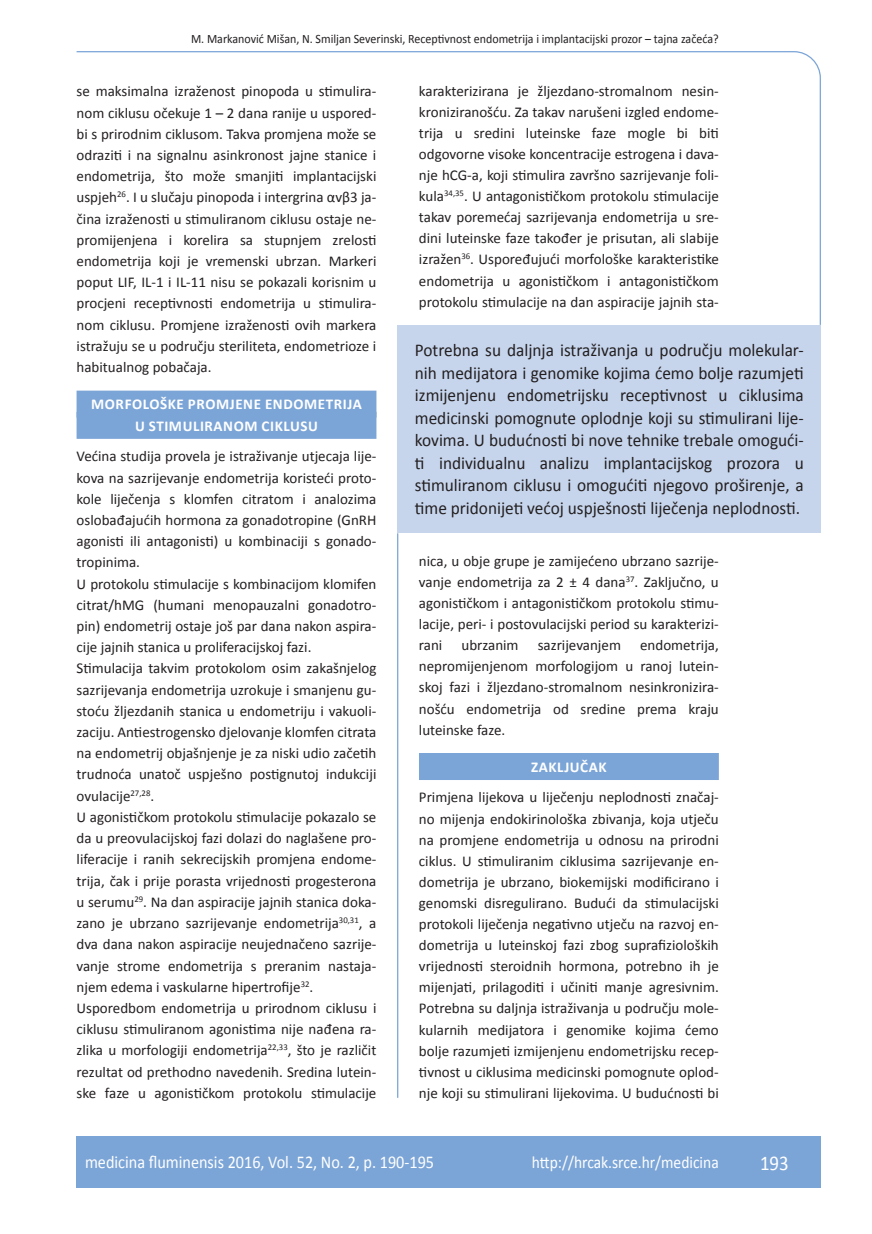
<style>
.page{position:relative;width:872px;height:1234px;background:#fff}
.page>*{position:absolute;margin:0;border:0;box-sizing:border-box;transform-origin:0 0}
.t1{font:21px "Calibri";color:#fff;scale:.9 1}
.t2{font:18px/22.5px "Calibri";color:#231f20;text-align:justify;scale:.96 1}
.t3{font:18px "Calibri";color:#fff;scale:.9 1}
.t4{font:17.25px "Calibri";color:#fff;scale:.9 1}
.t5{font:15px/21.1px "Calibri";color:#231f20;text-align:justify}
.t6{font:700 15px/21.1px "Calibri";letter-spacing:.04em;color:#fff;text-align:center}
.t7{font:12.75px "Calibri";color:#231f20;scale:.94 1}
</style>
<div class="page">
<svg style="left:76px;top:51px;width:745px;height:275px"></svg>
<hr style="left:397px;top:533px;width:1px;height:564px;background:#7ca5d7">
<div style="left:77px;top:1135px;width:744px;height:51px;background:#7ca5d7"></div>
<div style="left:77px;top:390px;width:299px;height:27px;background:#7ca5d7"></div>
<div style="left:77px;top:412px;width:299px;height:27px;background:#7ca5d7"></div>
<div style="left:398px;top:325px;width:423px;height:208px;background:#c6d5ec"></div>
<div style="left:419px;top:752px;width:300px;height:27px;background:#7ca5d7"></div>
<p class="t7" style="left:191px;top:30px;width:563px">M. Markanović Mišan, N. Smiljan Severinski, Receptivnost endometrija i implantacijski prozor – tajna začeća?</p>
<p class="t5" style="left:77px;top:80px;width:301px">se maksimalna izraženost pinopoda u stimulira&shy;nom ciklusu očekuje 1 – 2 dana ranije u uspored&shy;bi s prirodnim ciklusom. Takva promjena može se odraziti i na signalnu asinkronost jajne stanice i endometrija, što može smanjiti implantacijski uspjeh<sup>26</sup>. I u slučaju pinopoda i intergrina αvβ3 ja&shy;čina izraženosti u stimuliranom ciklusu ostaje ne&shy;promijenjena i korelira sa stupnjem zrelosti endometrija koji je vremenski ubrzan. Markeri poput LIF, IL-1 i IL-11 nisu se pokazali korisnim u procjeni receptivnosti endometrija u stimulira&shy;nom ciklusu. Promjene izraženosti ovih markera istražuju se u području steriliteta, endometrioze i habitualnog pobačaja.</p>
<p class="t6" style="left:91px;top:393px;width:272px">MORFOLOŠKE PROMJENE ENDOMETRIJA<br>U STIMULIRANOM CIKLUSU</p>
<p class="t5" style="left:77px;top:445px;width:301px;text-align:left">Većina studija provela je istraživanje utjecaja lije&shy;kova na sazrijevanje endometrija koristeći proto&shy;kole liječenja s klomfen citratom i analozima oslobađajućih hormona za gonadotropine (GnRH agonisti ili antagonisti) u kombinaciji s gonado&shy;tropinima.<br>U protokolu stimulacije s kombinacijom klomifen citrat/hMG (humani menopauzalni gonadotro&shy;pin) endometrij ostaje još par dana nakon aspira&shy;cije jajnih stanica u proliferacijskoj fazi.<br>Stimulacija takvim protokolom osim zakašnjelog sazrijevanja endometrija uzrokuje i smanjenu gu&shy;stoću žljezdanih stanica u endometriju i vakuoli&shy;zaciju. Antiestrogensko djelovanje klomfen citrata na endometrij objašnjenje je za niski udio začetih trudnoća unatoč uspješno postignutoj indukciji ovulacije<sup>27,28</sup>.<br>U agonističkom protokolu stimulacije pokazalo se da u preovulacijskoj fazi dolazi do naglašene pro&shy;liferacije i ranih sekrecijskih promjena endome&shy;trija, čak i prije porasta vrijednosti progesterona u serumu<sup>29</sup>. Na dan aspiracije jajnih stanica doka&shy;zano je ubrzano sazrijevanje endometrija<sup>30,31</sup>, a dva dana nakon aspiracije neujednačeno sazrije&shy;vanje strome endometrija s preranim nastaja&shy;njem edema i vaskularne hipertrofije<sup>32</sup>.<br>Usporedbom endometrija u prirodnom ciklusu i ciklusu stimuliranom agonistima nije nađena ra&shy;zlika u morfologiji endometrija<sup>22,33</sup>, što je različit rezultat od prethodno navedenih. Sredina lutein&shy;ske faze u agonističkom protokolu stimulacije</p>
<p class="t5" style="left:419px;top:80px;width:301px">karakterizirana je žljezdano-stromalnom nesin&shy;kroniziranošću. Za takav narušeni izgled endome&shy;trija u sredini luteinske faze mogle bi biti odgovorne visoke koncentracije estrogena i dava&shy;nje hCG-a, koji stimulira završno sazrijevanje foli&shy;kula<sup>34,35</sup>. U antagonističkom protokolu stimulacije takav poremećaj sazrijevanja endometrija u sre&shy;dini luteinske faze također je prisutan, ali slabije izražen<sup>36</sup>. Uspoređujući morfološke karakteristike endometrija u agonističkom i antagonističkom protokolu stimulacije na dan aspiracije jajnih sta-</p>
<p class="t2" style="left:415px;top:338px;width:407px">Potrebna su daljnja istraživanja u području molekular&shy;nih medijatora i genomike kojima ćemo bolje razumjeti izmijenjenu endometrijsku receptivnost u ciklusima medicinski pomognute oplodnje koji su stimulirani lije&shy;kovima. U budućnosti bi nove tehnike trebale omogući&shy;ti individualnu analizu implantacijskog prozora u stimuliranom ciklusu i omogućiti njegovo proširenje, a time pridonijeti većoj uspješnosti liječenja neplodnosti.</p>
<p class="t5" style="left:419px;top:549px;width:301px">nica, u obje grupe je zamijećeno ubrzano sazrije&shy;vanje endometrija za 2 ± 4 dana<sup>37</sup>. Zaključno, u agonističkom i antagonističkom protokolu stimu&shy;lacije, peri- i postovulacijski period su karakterizi&shy;rani</p>
<p class="t5" style="left:461px;top:634px;width:59px">ubrzanim</p>
<p class="t5" style="left:538px;top:634px;width:85px">sazrijevanjem</p>
<p class="t5" style="left:419px;top:634px;width:301px;text-indent:221px">endometrija, nepromijenjenom morfologijom u ranoj lutein&shy;skoj fazi i žljezdano-stromalnom nesinkronizira&shy;nošću endometrija od sredine prema kraju luteinske faze.</p>
<p class="t6" style="left:531px;top:755px;width:77px">ZAKLJUČAK</p>
<p class="t5" style="left:419px;top:786px;width:301px">Primjena lijekova u liječenju neplodnosti značaj&shy;no mijenja endokirinološka zbivanja, koja utječu na promjene endometrija u odnosu na prirodni ciklus. U stimuliranim ciklusima sazrijevanje en&shy;dometrija je ubrzano, biokemijski modificirano i genomski disregulirano. Budući da stimulacijski protokoli liječenja negativno utječu na razvoj en&shy;dometrija u luteinskoj fazi zbog suprafizioloških vrijednosti steroidnih hormona, potrebno ih je mijenjati, prilagoditi i učiniti manje agresivnim.<br>Potrebna su daljnja istraživanja u području mole&shy;kularnih medijatora i genomike kojima ćemo bolje razumjeti izmijenjenu endometrijsku recep&shy;tivnost u ciklusima medicinski pomognute oplod&shy;nje koji su stimulirani lijekovima. U budućnosti bi</p>
<p class="t3" style="left:85px;top:1150px;width:389px">medicina fluminensis 2016, Vol. 52, No. 2, p. 190-195</p>
<p class="t4" style="left:532px;top:1151px;width:209px">http://hrcak.srce.hr/medicina</p>
<h1 class="t1" style="left:760px;top:1149px;width:33px">193</h1>
</div>
